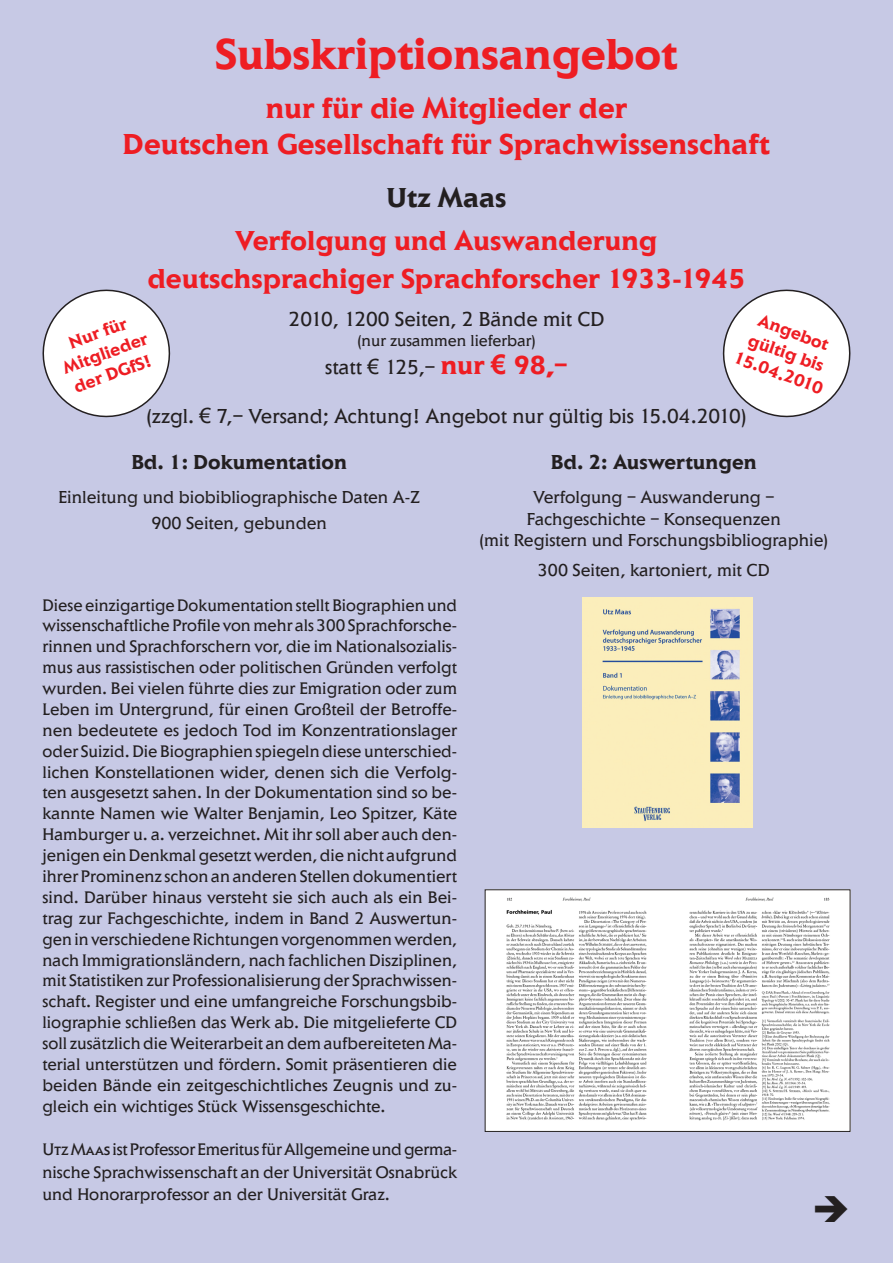
<style>
.page{position:relative;width:893px;height:1263px;background:#c7c9e5}
.page>*{position:absolute;margin:0;border:0;box-sizing:border-box;transform-origin:0 0}
.t1{font:700 45px "Elan EF";color:#ee1d23}
.t2{font:700 30px "Elan EF";color:#ee1d23}
.K_Titel{font:700 28.5px "Elan EF";color:#ee1d23}
.K_Autor{font:700 28.5px "Elan EF";color:#231f20}
.K_Preis{font:21px "Elan EF";color:#231f20}
.K_Text{font:21px "Elan EF";color:#231f20}
.K_Preis-2{font:700 21px "Elan EF";color:#231f20}
.K_Text-2{font:700 21px "Elan EF";color:#231f20}
.K_Daten{font:18px "Elan EF";color:#231f20}
.t3{font:700 18px/21.6px "Elan EF";color:#ee1d23;text-align:center}
.FB_Text{font:17.4px/20.9px "Elan EF";color:#231f20;text-align:justify}
.K_Text-3{font:16.5px "Elan EF";color:#231f20}
.s1{font-family:"Arial"}
.s2{font-weight:700;font-size:27px;color:#ee1d23}
.s3{font-family:"Arial";font-weight:700;font-size:27px;color:#ee1d23}
.s4{font-family:"Elan EF Book SC"}
</style>
<div class="page">
<img style="left:583px;top:597px;width:169px;height:230px">
<img style="left:487px;top:891px;width:361px;height:239px">
<div style="left:485px;top:889px;width:365px;height:243px;border:1px solid #231f20"></div>
<svg style="left:722px;top:289px;width:129px;height:129px"></svg>
<svg style="left:42px;top:289px;width:129px;height:129px"></svg>
<p class="t1" style="left:215px;top:27px;width:464px">Subskriptionsangebot</p>
<p class="t2" style="left:266px;top:90px;width:363px">nur für die Mitglieder der</p>
<p class="t2" style="left:123px;top:126px;width:649px">Deutschen Gesellschaft für Sprachwissenschaft</p>
<p class="K_Autor" style="left:387px;top:180px;width:121px">Utz Maas</p>
<p class="K_Titel" style="left:235px;top:223px;width:423px">Verfolgung und Auswanderung</p>
<p class="K_Titel" style="left:147px;top:261px;width:600px">deutschsprachiger Sprachforscher 1933-1945</p>
<p class="K_Text" style="left:289px;top:307px;width:317px">2010, 1200 Seiten, 2 Bände mit CD</p>
<p class="K_Text-3" style="left:357px;top:331px;width:180px">(nur zusammen lieferbar)</p>
<p class="K_Preis" style="left:325px;top:354px;width:244px">statt <span class="s1">€</span> 125,– <span class="s2">nur</span> <span class="s3">€</span> <span class="s2">98,–</span></p>
<p class="K_Preis" style="left:146px;top:403px;width:602px">(zzgl. <span class="s1">€</span> 7,– Versand; Achtung! Angebot nur gültig bis 15.04.2010)</p>
<p class="K_Preis-2" style="left:131px;top:449px;width:217px">Bd. 1: Dokumentation</p>
<p class="K_Daten" style="left:59px;top:486px;width:363px">Einleitung und biobibliographische Daten A-Z</p>
<p class="K_Daten" style="left:151px;top:512px;width:177px">900 Seiten, gebunden</p>
<p class="t3" style="left:763px;top:309px;width:75px;rotate:20deg">Angebot</p>
<p class="t3" style="left:52px;top:338px;width:91px;rotate:-20deg">Nur für<br>Mitglieder der DGfS!</p>
<p class="t3" style="left:753px;top:329px;width:81px;rotate:20deg">gültig bis</p>
<p class="t3" style="left:739px;top:346px;width:95px;rotate:20deg">15.04.2010</p>
<p class="K_Text-2" style="left:551px;top:449px;width:207px">Bd. 2: Auswertungen</p>
<p class="K_Daten" style="left:533px;top:486px;width:243px">Verfolgung – Auswanderung –</p>
<p class="K_Daten" style="left:527px;top:508px;width:255px">Fachgeschichte – Konsequenzen</p>
<p class="K_Daten" style="left:479px;top:529px;width:350px">(mit Registern und Forschungsbibliographie)</p>
<p class="K_Daten" style="left:538px;top:559px;width:233px">300 Seiten, kartoniert, mit CD</p>
<p class="FB_Text" style="left:43px;top:594px;width:416px">Diese einzigartige Dokumentation stellt Biographien und wissenschaftliche Profile von mehr als 300 Sprachforsche&shy;rinnen und Sprachforschern vor, die im Nationalsozialis&shy;mus aus rassistischen oder politischen Gründen verfolgt wurden. Bei vielen führte dies zur Emigration oder zum Leben im Untergrund, für einen Großteil der Betroffe&shy;nen bedeutete es jedoch Tod im Konzentrationslager oder Suizid. Die Biographien spiegeln diese unterschied&shy;lichen Konstellationen wider, denen sich die Verfolg&shy;ten ausgesetzt sahen. In der Dokumentation sind so be&shy;kannte Namen wie Walter Benjamin, Leo Spitzer, Käte Hamburger u. a. verzeichnet. Mit ihr soll aber auch den&shy;jenigen ein Denkmal gesetzt werden, die nicht aufgrund ihrer Prominenz schon an anderen Stellen dokumentiert sind. Darüber hinaus versteht sie sich auch als ein Bei&shy;trag zur Fachgeschichte, indem in Band 2 Auswertun&shy;gen in verschiedene Richtungen vorgenommen werden, nach Immigrationsländern, nach fachlichen Disziplinen, mit Statistiken zur Professionalisierung der Sprachwissen&shy;schaft. Register und eine umfangreiche Forschungsbib&shy;liographie schließen das Werk ab. Die mitgelieferte CD soll zusätzlich die Weiterarbeit an dem aufbereiteten Ma&shy;terial unterstützen und fördern. Somit präsentieren die beiden Bände ein zeitgeschichtliches Zeugnis und zu&shy;gleich ein wichtiges Stück Wissensgeschichte.</p>
<p class="FB_Text" style="left:43px;top:1138px;width:416px;line-height:22.5px"><span class="s4">Utz Maas</span> ist Professor Emeritus für Allgemeine und germa&shy;nische Sprachwissenschaft an der Universität Osnabrück und Honorarprofessor an der Universität Graz.</p>
</div>
